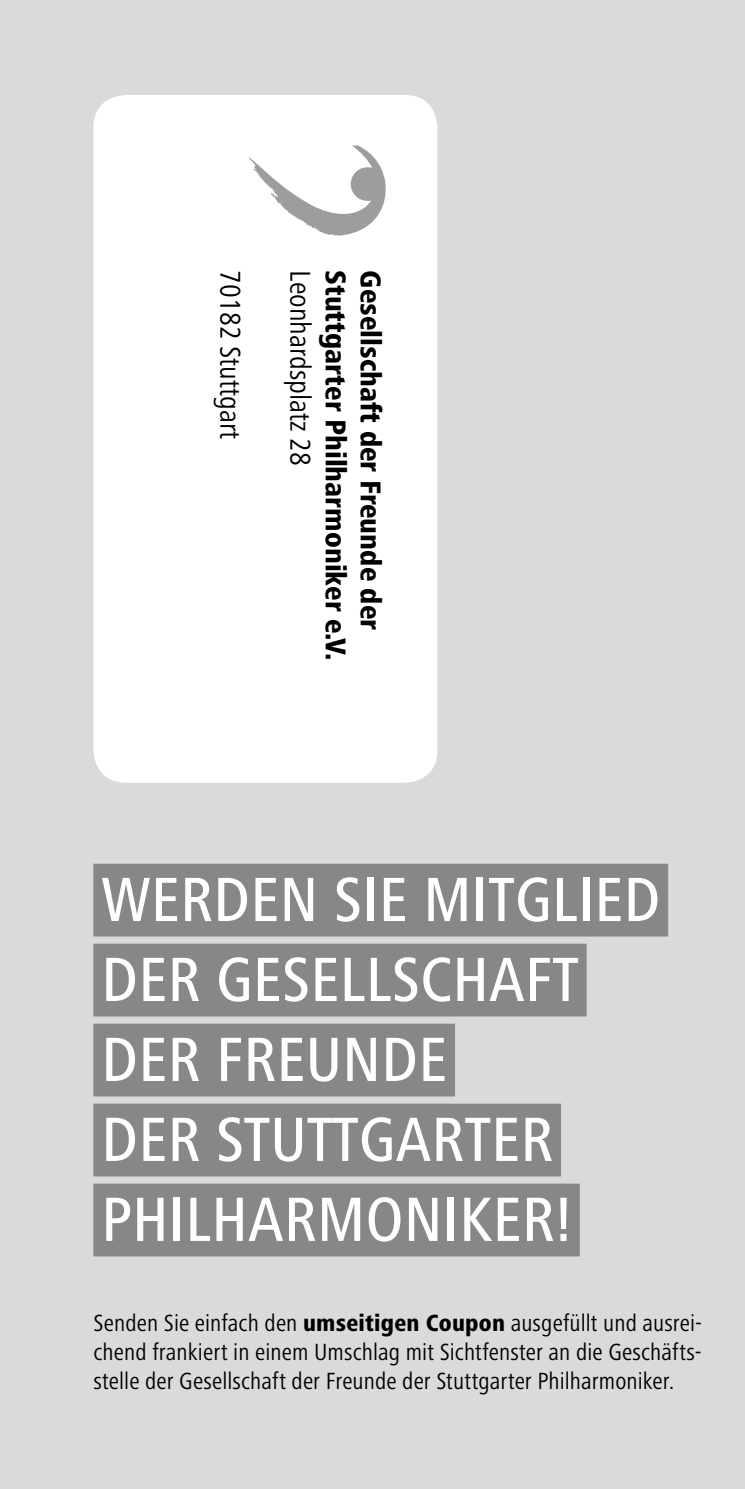
<style>
.page{position:relative;width:745px;height:1489px;background:#fff}
.page>*{position:absolute;margin:0;border:0;box-sizing:border-box;transform-origin:0 0}
.t1{font:500 condensed 64.75px/80px "Frutiger Next Pro";color:#fff}
.t2{font:800 condensed 29.75px "Frutiger Next Pro";color:#000}
.t3{font:condensed 29.75px "Frutiger Next Pro";color:#000}
.t4{font:condensed 24.25px/29px "Frutiger Next Pro";letter-spacing:.005em;color:#000;text-align:justify}
.s1{font-weight:800}
</style>
<div class="page">
<div style="left:0;top:0;width:744px;height:1488px;background:#dadada"></div>
<div style="left:93px;top:95px;width:344px;height:687px;background:#fff;border-radius:32px"></div>
<svg style="left:248px;top:145px;width:137px;height:91px"></svg>
<div style="left:93px;top:863px;width:574px;height:73px;background:#878786"></div>
<div style="left:93px;top:943px;width:493px;height:73px;background:#878786"></div>
<div style="left:93px;top:1023px;width:361px;height:73px;background:#878786"></div>
<div style="left:93px;top:1103px;width:467px;height:73px;background:#878786"></div>
<div style="left:93px;top:1183px;width:486px;height:73px;background:#878786"></div>
<p class="t3" style="left:247px;top:270px;width:170px;rotate:90deg">70182 Stuttgart</p>
<p class="t3" style="left:317px;top:270px;width:197px;rotate:90deg">Leonhardsplatz 28</p>
<p class="t2" style="left:352px;top:270px;width:391px;rotate:90deg">Stuttgarter Philharmoniker e.V.</p>
<p class="t2" style="left:387px;top:270px;width:361px;rotate:90deg">Gesellschaft der Freunde der</p>
<h1 class="t1" style="left:101px;top:859px;width:560px">WERDEN SIE MITGLIED<br>DER GESELLSCHAFT<br>DER FREUNDE<br>DER STUTTGARTER<br>PHILHARMONIKER!</h1>
<p class="t4" style="left:93px;top:1307px;width:609px">Senden Sie einfach den <span class="s1">umseitigen Coupon</span> ausgefüllt und ausrei&shy;chend frankiert in einem Umschlag mit Sichtfenster an die Geschäfts&shy;stelle der Gesellschaft der Freunde der Stuttgarter Philharmoniker.</p>
</div>
